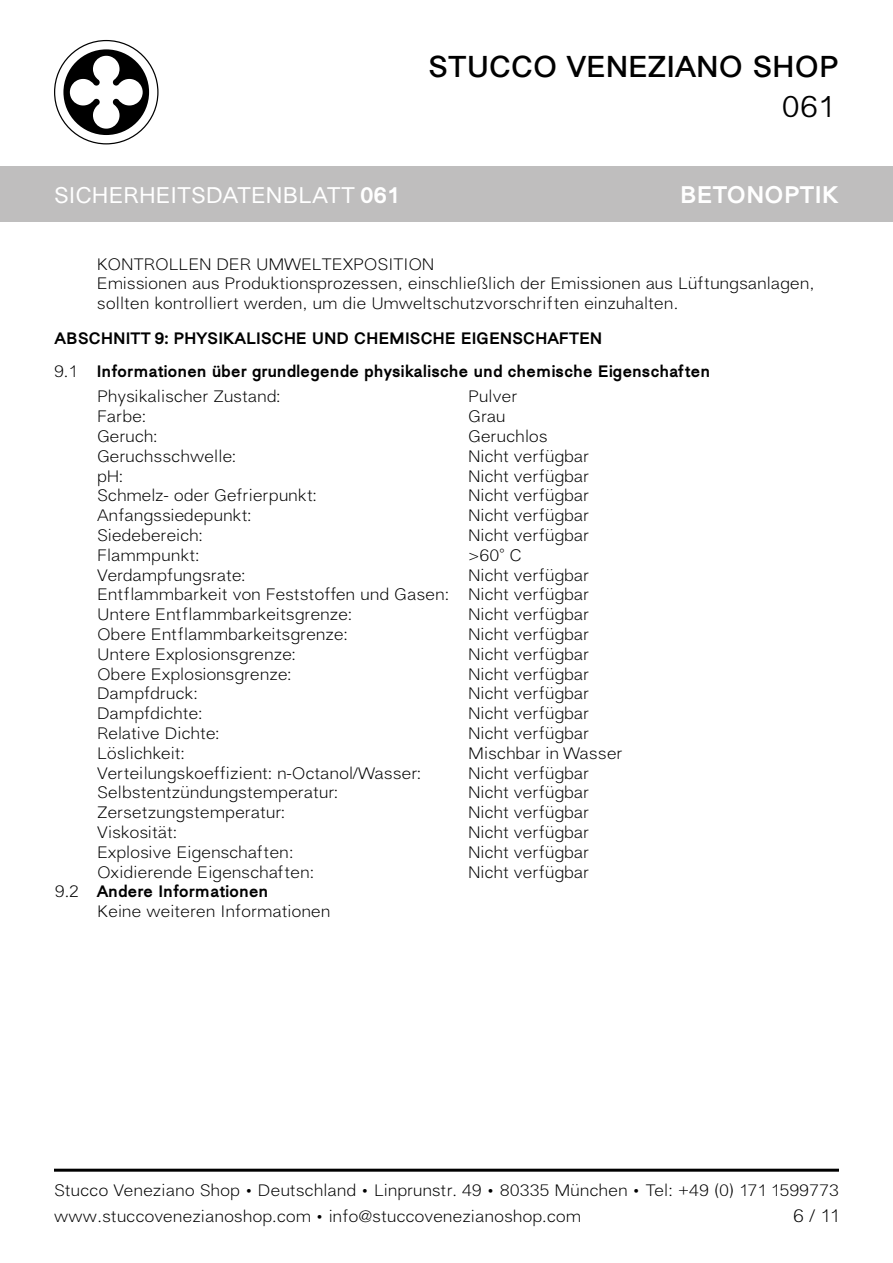
<style>
.page{position:relative;width:893px;height:1263px;background:#fff}
.page>*{position:absolute;margin:0;border:0;box-sizing:border-box;transform-origin:0 0}
.t1{font:700 30px "Atto";color:#000}
.t2{font:30px "Atto";color:#000}
.t3{font:800 24px "Atto";color:#fff}
.t4{font:500 22.5px "Atto";color:#fff}
.t5{font:300 18px "Atto";color:#000}
.t6{font:300 16.5px/19.8px "Atto";color:#000}
.t7{font:800 16.5px "Atto";color:#000}
.s1{font-weight:800}
</style>
<div class="page">
<div style="left:0;top:166px;width:893px;height:56px;background:#bfbebe"></div>
<svg style="left:54px;top:40px;width:105px;height:104px"></svg>
<hr style="left:54px;top:1169px;width:785px;height:3px;background:#000">
<h1 class="t1" style="left:428px;top:48px;width:412px">STUCCO VENEZIANO SHOP</h1>
<h1 class="t2" style="left:782px;top:88px;width:53px">061</h1>
<h3 class="t4" style="left:54px;top:181px;width:346px">SICHERHEITSDATENBLATT <span class="s1">061</span></h3>
<h2 class="t3" style="left:680px;top:178px;width:160px">BETONOPTIK</h2>
<p class="t6" style="left:97px;top:254px;width:339px">KONTROLLEN DER UMWELTEXPOSITION</p>
<p class="t6" style="left:97px;top:274px;width:719px">Emissionen aus Produktionsprozessen, einschließlich der Emissionen aus Lüftungsanlagen, sollten kontrolliert werden, um die Umweltschutzvorschriften einzuhalten.</p>
<p class="t7" style="left:55px;top:327px;width:549px">ABSCHNITT 9: PHYSIKALISCHE UND CHEMISCHE EIGENSCHAFTEN</p>
<p class="t7" style="left:97px;top:360px;width:615px">Informationen über grundlegende physikalische und chemische Eigenschaften</p>
<p class="t6" style="left:54px;top:361px;width:24px">9.1</p>
<p class="t6" style="left:55px;top:882px;width:26px">9.2</p>
<p class="t6" style="left:97px;top:387px;width:185px">Physikalischer Zustand:</p>
<p class="t6" style="left:97px;top:407px;width:50px">Farbe:</p>
<p class="t6" style="left:97px;top:426px;width:62px">Geruch:</p>
<p class="t6" style="left:97px;top:446px;width:141px">Geruchsschwelle:</p>
<p class="t6" style="left:97px;top:466px;width:28px">pH:</p>
<p class="t6" style="left:97px;top:486px;width:221px">Schmelz- oder Gefrierpunkt:</p>
<p class="t6" style="left:97px;top:506px;width:156px">Anfangssiedepunkt:</p>
<p class="t6" style="left:97px;top:525px;width:107px">Siedebereich:</p>
<p class="t6" style="left:97px;top:545px;width:104px">Flammpunkt:</p>
<p class="t6" style="left:97px;top:565px;width:150px">Verdampfungsrate:</p>
<p class="t6" style="left:97px;top:585px;width:354px">Entflammbarkeit von Feststoffen und Gasen:</p>
<p class="t6" style="left:97px;top:605px;width:256px">Untere Entflammbarkeitsgrenze:</p>
<p class="t6" style="left:97px;top:624px;width:252px">Obere Entflammbarkeitsgrenze:</p>
<p class="t6" style="left:97px;top:644px;width:200px">Untere Explosionsgrenze:</p>
<p class="t6" style="left:97px;top:664px;width:196px">Obere Explosionsgrenze:</p>
<p class="t6" style="left:97px;top:684px;width:102px">Dampfdruck:</p>
<p class="t6" style="left:97px;top:704px;width:107px">Dampfdichte:</p>
<p class="t6" style="left:97px;top:723px;width:124px">Relative Dichte:</p>
<p class="t6" style="left:97px;top:743px;width:89px">Löslichkeit:</p>
<p class="t6" style="left:97px;top:763px;width:326px">Verteilungskoeffizient: n-Octanol/Wasser:</p>
<p class="t6" style="left:97px;top:783px;width:242px">Selbstentzündungstemperatur:</p>
<p class="t6" style="left:97px;top:803px;width:189px">Zersetzungstemperatur:</p>
<p class="t6" style="left:97px;top:822px;width:81px">Viskosität:</p>
<p class="t6" style="left:97px;top:842px;width:198px">Explosive Eigenschaften:</p>
<p class="t6" style="left:97px;top:862px;width:218px">Oxidierende Eigenschaften:</p>
<p class="t7" style="left:97px;top:880px;width:173px">Andere Informationen</p>
<p class="t6" style="left:97px;top:902px;width:235px">Keine weiteren Informationen</p>
<p class="t6" style="left:468px;top:387px;width:50px">Pulver</p>
<p class="t6" style="left:468px;top:407px;width:39px">Grau</p>
<p class="t6" style="left:468px;top:426px;width:81px">Geruchlos</p>
<p class="t6" style="left:468px;top:446px;width:122px">Nicht verfügbar</p>
<p class="t6" style="left:468px;top:466px;width:122px">Nicht verfügbar</p>
<p class="t6" style="left:468px;top:486px;width:122px">Nicht verfügbar</p>
<p class="t6" style="left:468px;top:506px;width:122px">Nicht verfügbar</p>
<p class="t6" style="left:468px;top:525px;width:122px">Nicht verfügbar</p>
<p class="t6" style="left:468px;top:545px;width:55px">&gt;60° C</p>
<p class="t6" style="left:468px;top:565px;width:122px">Nicht verfügbar</p>
<p class="t6" style="left:468px;top:585px;width:122px">Nicht verfügbar</p>
<p class="t6" style="left:468px;top:605px;width:122px">Nicht verfügbar</p>
<p class="t6" style="left:468px;top:624px;width:122px">Nicht verfügbar</p>
<p class="t6" style="left:468px;top:644px;width:122px">Nicht verfügbar</p>
<p class="t6" style="left:468px;top:664px;width:122px">Nicht verfügbar</p>
<p class="t6" style="left:468px;top:684px;width:122px">Nicht verfügbar</p>
<p class="t6" style="left:468px;top:704px;width:122px">Nicht verfügbar</p>
<p class="t6" style="left:468px;top:723px;width:122px">Nicht verfügbar</p>
<p class="t6" style="left:468px;top:743px;width:156px">Mischbar in Wasser</p>
<p class="t6" style="left:468px;top:763px;width:122px">Nicht verfügbar</p>
<p class="t6" style="left:468px;top:783px;width:122px">Nicht verfügbar</p>
<p class="t6" style="left:468px;top:803px;width:122px">Nicht verfügbar</p>
<p class="t6" style="left:468px;top:822px;width:122px">Nicht verfügbar</p>
<p class="t6" style="left:468px;top:842px;width:122px">Nicht verfügbar</p>
<p class="t6" style="left:468px;top:862px;width:122px">Nicht verfügbar</p>
<p class="t6" style="left:54px;top:1181px;width:786px">Stucco Veneziano Shop • Deutschland • Linprunstr. 49 • 80335 München • Tel: +49 (0) 171 1599773</p>
<p class="t6" style="left:54px;top:1207px;width:528px">www.stuccovenezianoshop.com • info@stuccovenezianoshop.com</p>
<p class="t5" style="left:793px;top:1204px;width:47px">6 / 11</p>
</div>
